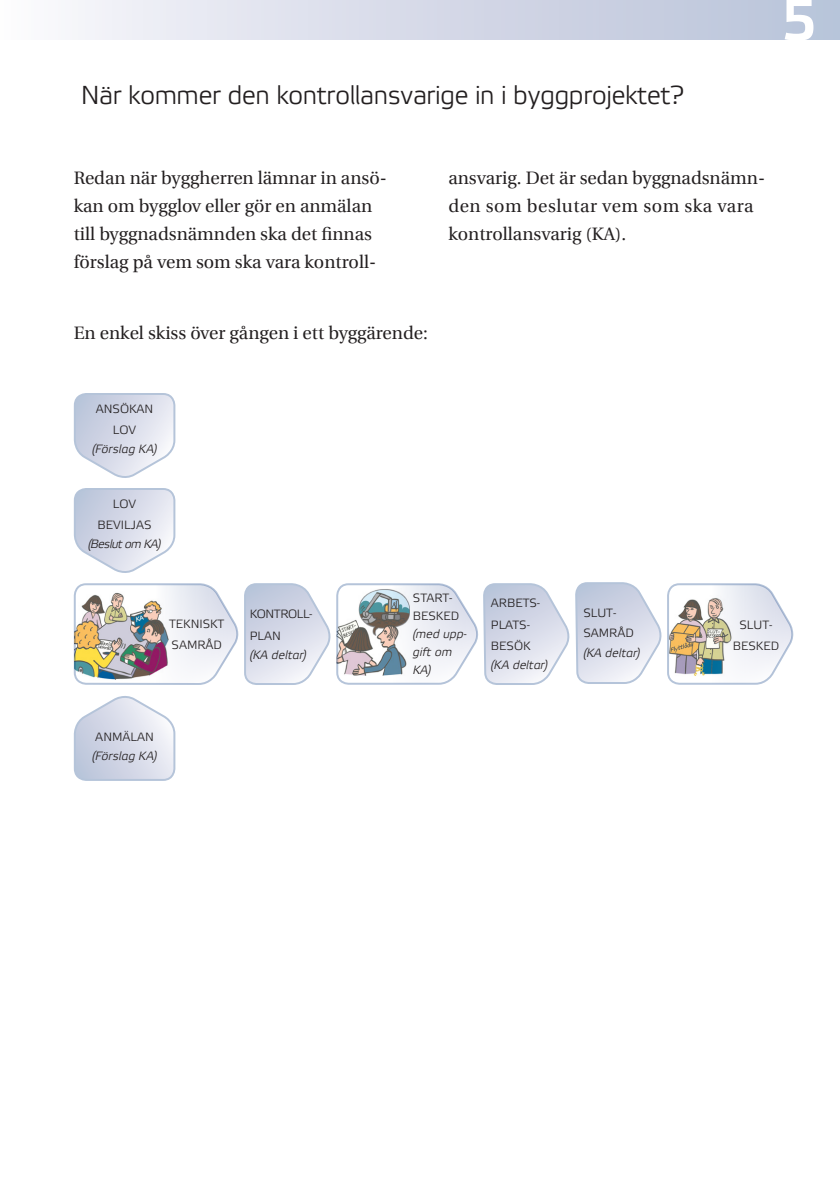
<style>
.page{position:relative;width:840px;height:1191px;background:#fff}
.page>*{position:absolute;margin:0;border:0;box-sizing:border-box;transform-origin:0 0}
.t1{font:500 58px "Etelka";color:#fff}
.Rubrik_2{font:300 26px "Etelka";letter-spacing:-.02em;color:#231f20}
.Brödtext{font:18px/28px "Boverket Utopia";color:#231f20}
.Illustrationstext{font:300 12px "Etelka";color:#231f20}
.Illustrationstext-2{font:italic 300 12px "Etelka";color:#231f20}
.Rubrik_i_ruta{font:italic 300 12px/18px "Etelka";color:#231f20}
.Rubrik_i_ruta-2{font:300 12px/20px "Etelka";color:#231f20}
.Illustrationstext-3{font:italic 300 12px "Etelka";letter-spacing:-.05em;color:#231f20}
.Illustrationstext-4{font:300 12px "Etelka";letter-spacing:-.03em;color:#231f20}
.s1{font-style:normal}
.s2{font-style:italic}
</style>
<div class="page">
<div style="left:0;top:0;width:839px;height:40px;background:linear-gradient(to right,#f9f8fb,#b6c1d8)"></div>
<svg style="left:73px;top:393px;width:103px;height:85px"></svg>
<svg style="left:73px;top:696px;width:103px;height:85px"></svg>
<svg style="left:73px;top:488px;width:721px;height:197px"></svg>
<p class="Rubrik_2" style="left:81px;top:80px;width:604px">När kommer den kontrollansvarige in i byggprojektet?</p>
<h1 class="t1" style="left:780px;top:-13px;width:38px">5</h1>
<p class="Brödtext" style="left:74px;top:164px;width:314px">Redan när byggherren lämnar in ansö&shy;kan om bygglov eller gör en anmälan till byggnadsnämnden ska det finnas förslag på vem som ska vara kontroll-</p>
<p class="Brödtext" style="left:448px;top:164px;width:318px">ansvarig. Det är sedan byggnadsnämn&shy;den som beslutar vem som ska vara kontrollansvarig (KA).</p>
<p class="Brödtext" style="left:74px;top:320px;width:355px">En enkel skiss över gången i ett byggärende:</p>
<p class="Illustrationstext" style="left:96px;top:402px;width:59px">ANSÖKAN</p>
<p class="Illustrationstext" style="left:113px;top:423px;width:25px">LOV</p>
<p class="Illustrationstext-2" style="left:92px;top:442px;width:66px">(Förslag KA)</p>
<p class="Illustrationstext" style="left:113px;top:497px;width:25px">LOV</p>
<p class="Illustrationstext" style="left:98px;top:518px;width:55px">BEVILJAS</p>
<p class="Illustrationstext-3" style="left:88px;top:537px;width:74px">(Beslut om KA)</p>
<p class="Illustrationstext" style="left:169px;top:617px;width:57px">TEKNISKT</p>
<p class="Illustrationstext" style="left:171px;top:638px;width:52px">SAMRÅD</p>
<p class="Illustrationstext-4" style="left:249px;top:607px;width:64px">KONTROLL-</p>
<p class="Illustrationstext" style="left:249px;top:628px;width:33px">PLAN</p>
<p class="Illustrationstext-2" style="left:249px;top:647px;width:58px">(KA deltar)</p>
<p class="Illustrationstext" style="left:95px;top:730px;width:60px">ANMÄLAN</p>
<p class="Illustrationstext-2" style="left:92px;top:749px;width:66px">(Förslag KA)</p>
<p class="Rubrik_i_ruta" style="left:412px;top:590px;width:55px"><span class="s1">START-<br>BESKED </span>(med upp&shy;gift om<br>KA)</p>
<p class="Illustrationstext" style="left:490px;top:596px;width:51px">ARBETS-</p>
<p class="Illustrationstext" style="left:490px;top:618px;width:41px">PLATS-</p>
<p class="Illustrationstext" style="left:490px;top:639px;width:41px">BESÖK</p>
<p class="Illustrationstext-2" style="left:490px;top:658px;width:58px">(KA deltar)</p>
<p class="Rubrik_i_ruta-2" style="left:583px;top:603px;width:58px">SLUT-<br>SAMRÅD <span class="s2">(KA deltar)</span></p>
<p class="Illustrationstext" style="left:739px;top:617px;width:35px">SLUT-</p>
<p class="Illustrationstext" style="left:732px;top:639px;width:48px">BESKED</p>
</div>
